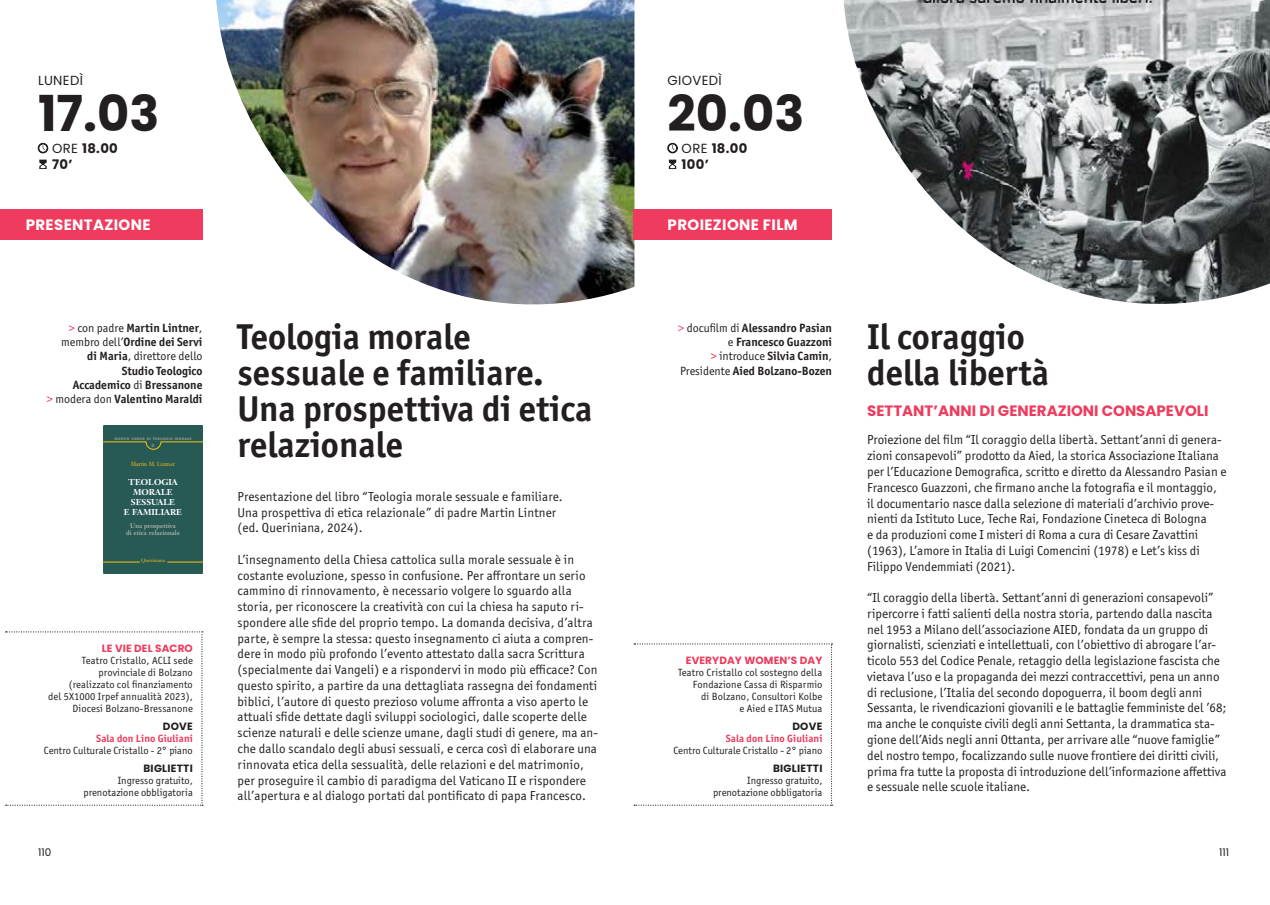
<style>
.page{position:relative;width:1270px;height:905px;background:#fff}
.page>*{position:absolute;margin:0;border:0;box-sizing:border-box;transform-origin:0 0}
.t1{font:700 49.5px "Poppins";color:#231f20}
.t2{font:700 36px/36px "Officina Sans ITC Pro";color:#231f20}
.t3{font:700 15px "Poppins";color:#ee3b5e}
.t4{font:700 15px "Poppins";letter-spacing:.025em;color:#fff}
.t5{font:700 13.2px "Poppins";letter-spacing:.025em;color:#231f20}
.t6{font:13.2px "Poppins";letter-spacing:.025em;color:#231f20}
.t7{font:13.05px/15.8px "Officina Sans ITC Pro";color:#231f20}
.t8{font:700 12px "Officina Sans ITC Pro";color:#231f20}
.t9{font:12px "Officina Sans ITC Pro";color:#231f20}
.t10{font:10.5px "Officina Sans ITC Pro";letter-spacing:.01em;color:#231f20}
.t11{font:700 10.5px "Officina Sans ITC Pro";letter-spacing:.01em;color:#ee3b5e}
.t12{font:700 10.5px "Poppins";letter-spacing:.01em;color:#ee3b5e}
.t13{font:700 10.5px "Poppins";letter-spacing:.025em;color:#231f20}
.t14{font:10.5px "Poppins";color:#231f20}
.t15{font:700 8.4px/10.1px "Janson Text LT Std";color:#fff;text-align:center}
.t16{font:700 6.45px/7.5px "Janson Text LT Std";color:#a9b3a8;text-align:center;scale:.96 1}
.t17{font:5.85px "Janson Text LT Std";letter-spacing:-.01em;color:#fec210;scale:.96 1}
.t18{font:5.1px "Janson Text LT Std";color:#fec210}
.t19{font:800 4.2px "Futura Std";color:#7a8a84}
.t20{font:800 3.3px "Futura Std";letter-spacing:.04em;color:#7a8a84}
.s1{font-weight:400}
.s2{font-weight:400;color:#ee3b5e}
.s3{font-weight:700}
</style>
<div class="page">
<svg style="left:39px;top:159px;width:8px;height:10px"></svg>
<svg style="left:38px;top:143px;width:10px;height:10px"></svg>
<div style="left:0;top:209px;width:202px;height:31px;background:#ee3b5e"></div>
<svg style="left:6px;top:631px;width:197px;height:174px"></svg>
<div style="left:103px;top:425px;width:99px;height:148px;background:#275955"></div>
<svg style="left:103px;top:441px;width:99px;height:8px"></svg>
<hr style="left:167px;top:561px;width:36px;height:1px;background:#fec210">
<hr style="left:103px;top:561px;width:37px;height:1px;background:#fec210">
<img style="left:216px;top:0;width:418px;height:305px">
<svg style="left:669px;top:159px;width:7px;height:10px"></svg>
<svg style="left:667px;top:143px;width:10px;height:10px"></svg>
<div style="left:633px;top:209px;width:199px;height:31px;background:#ee3b5e"></div>
<svg style="left:634px;top:643px;width:198px;height:162px"></svg>
<img style="left:843px;top:0;width:426px;height:304px">
<svg style="left:1262px;top:0;width:8px;height:6px"></svg>
<p class="t6" style="left:38px;top:72px;width:46px">LUNEDÌ</p>
<p class="t1" style="left:38px;top:85px;width:123px">17.03</p>
<p class="t5" style="left:52px;top:140px;width:67px"><span class="s1">ORE</span> 18.00</p>
<p class="t5" style="left:52px;top:157px;width:22px">70’</p>
<p class="t4" style="left:26px;top:216px;width:126px">PRESENTAZIONE</p>
<p class="t8" style="left:69px;top:320px;width:135px"><span class="s2">&gt;</span> <span class="s1">con padre</span> Martin Lintner<span class="s1">,</span></p>
<p class="t8" style="left:61px;top:334px;width:143px"><span class="s1">membro dell’</span>Ordine dei Servi</p>
<p class="t9" style="left:87px;top:349px;width:117px"><span class="s3">di Maria</span>, direttore dello</p>
<p class="t8" style="left:122px;top:363px;width:82px">Studio Teologico</p>
<p class="t8" style="left:73px;top:377px;width:131px">Accademico <span class="s1">di</span> Bressanone</p>
<p class="t8" style="left:47px;top:391px;width:157px"><span class="s2">&gt;</span> <span class="s1">modera don</span> Valentino Maraldi</p>
<p class="t20" style="left:114px;top:436px;width:78px">NUOVO CORSO DI TEOLOGIA MORALE</p>
<p class="t17" style="left:131px;top:460px;width:47px">Martin M. Lintner</p>
<p class="t19" style="left:151px;top:442px;width:5px">3</p>
<p class="t15" style="left:124px;top:477px;width:60px">TEOLOGIA<br>MORALE<br>SESSUALE<br>E FAMILIARE</p>
<p class="t16" style="left:126px;top:521px;width:58px">Una prospettiva<br>di etica relazionale</p>
<p class="t18" style="left:141px;top:557px;width:26px">Queriniana</p>
<p class="t12" style="left:102px;top:642px;width:93px">LE VIE DEL SACRO</p>
<p class="t10" style="left:82px;top:654px;width:112px">Teatro Cristallo, ACLI sede</p>
<p class="t10" style="left:98px;top:666px;width:96px">provinciale di Bolzano</p>
<p class="t10" style="left:69px;top:678px;width:126px">(realizzato col finanziamento</p>
<p class="t10" style="left:48px;top:690px;width:146px">del 5X1000 Irpef annualità 2023),</p>
<p class="t10" style="left:73px;top:702px;width:122px">Diocesi Bolzano-Bressanone</p>
<p class="t13" style="left:163px;top:720px;width:32px">DOVE</p>
<p class="t11" style="left:96px;top:731px;width:98px">Sala don Lino Giuliani</p>
<p class="t10" style="left:44px;top:744px;width:151px">Centro Culturale Cristallo - 2° piano</p>
<p class="t13" style="left:143px;top:762px;width:51px">BIGLIETTI</p>
<p class="t10" style="left:118px;top:774px;width:77px">Ingresso gratuito,</p>
<p class="t10" style="left:83px;top:786px;width:111px">prenotazione obbligatoria</p>
<p class="t2" style="left:238px;top:318px;width:235px">Teologia morale</p>
<p class="t2" style="left:238px;top:354px;width:356px">sessuale e familiare.<br>Una prospettiva di etica relazionale</p>
<p class="t7" style="left:238px;top:488px;width:326px">Presentazione del libro “Teologia morale sessuale e familiare.</p>
<p class="t7" style="left:238px;top:504px;width:320px">Una prospettiva di etica relazionale” di padre Martin Lintner</p>
<p class="t7" style="left:238px;top:520px;width:127px">(ed. Queriniana, 2024).</p>
<p class="t7" style="left:238px;top:551px;width:362px">L’insegnamento della Chiesa cattolica sulla morale sessuale è in costante evoluzione, spesso in confusione. Per affrontare un serio cammino di rinnovamento, è necessario volgere lo sguardo alla storia, per riconoscere la creatività con cui la chiesa ha saputo ri&shy;spondere alle sfide del proprio tempo. La domanda decisiva, d’altra parte, è sempre la stessa: questo insegnamento ci aiuta a compren&shy;dere in modo più profondo l’evento attestato dalla sacra Scrittura (specialmente dai Vangeli) e a rispondervi in modo più efficace? Con questo spirito, a partire da una dettagliata rassegna dei fondamenti biblici, l’autore di questo prezioso volume affronta a viso aperto le attuali sfide dettate dagli sviluppi sociologici, dalle scoperte delle scienze naturali e delle scienze umane, dagli studi di genere, ma an&shy;che dallo scandalo degli abusi sessuali, e cerca così di elaborare una rinnovata etica della sessualità, delle relazioni e del matrimonio, per proseguire il cambio di paradigma del Vaticano II e rispondere all’apertura e al dialogo portati dal pontificato di papa Francesco.</p>
<p class="t6" style="left:667px;top:72px;width:56px">GIOVEDÌ</p>
<p class="t1" style="left:667px;top:85px;width:138px">20.03</p>
<p class="t5" style="left:681px;top:140px;width:67px"><span class="s1">ORE</span> 18.00</p>
<p class="t5" style="left:681px;top:157px;width:29px">100’</p>
<p class="t4" style="left:667px;top:216px;width:132px">PROIEZIONE FILM</p>
<p class="t8" style="left:678px;top:320px;width:155px"><span class="s2">&gt;</span> <span class="s1">docufilm di</span> Alessandro Pasian</p>
<p class="t8" style="left:728px;top:334px;width:106px"><span class="s1">e</span> Francesco Guazzoni</p>
<p class="t8" style="left:711px;top:348px;width:123px"><span class="s2">&gt;</span> <span class="s1">introduce</span> Silvia Camin<span class="s1">,</span></p>
<p class="t8" style="left:680px;top:363px;width:154px"><span class="s1">Presidente</span> Aied Bolzano-Bozen</p>
<p class="t12" style="left:686px;top:654px;width:138px">EVERYDAY WOMEN’S DAY</p>
<p class="t10" style="left:678px;top:666px;width:146px">Teatro Cristallo col sostegno della</p>
<p class="t10" style="left:693px;top:678px;width:131px">Fondazione Cassa di Risparmio</p>
<p class="t10" style="left:701px;top:690px;width:123px">di Bolzano, Consultori Kolbe</p>
<p class="t10" style="left:739px;top:702px;width:84px">e Aied e ITAS Mutua</p>
<p class="t13" style="left:792px;top:720px;width:32px">DOVE</p>
<p class="t11" style="left:725px;top:731px;width:98px">Sala don Lino Giuliani</p>
<p class="t10" style="left:673px;top:744px;width:151px">Centro Culturale Cristallo - 2° piano</p>
<p class="t13" style="left:773px;top:762px;width:51px">BIGLIETTI</p>
<p class="t10" style="left:747px;top:774px;width:77px">Ingresso gratuito,</p>
<p class="t10" style="left:713px;top:786px;width:111px">prenotazione obbligatoria</p>
<p class="t2" style="left:867px;top:318px;width:159px">Il coraggio</p>
<p class="t2" style="left:867px;top:354px;width:183px">della libertà</p>
<p class="t3" style="left:867px;top:402px;width:343px">SETTANT’ANNI DI GENERAZIONI CONSAPEVOLI</p>
<p class="t7" style="left:867px;top:432px;width:361px">Proiezione del film “Il coraggio della libertà. Settant’anni di genera&shy;zioni consapevoli” prodotto da Aied, la storica Associazione Italiana per l’Educazione Demografica, scritto e diretto da Alessandro Pasian e Francesco Guazzoni, che firmano anche la fotografia e il montaggio,</p>
<p class="t7" style="left:867px;top:495px;width:348px">il documentario nasce dalla selezione di materiali d’archivio prove&shy;nienti da Istituto Luce, Teche Rai, Fondazione Cineteca di Bologna e da produzioni come I misteri di Roma a cura di Cesare Zavattini (1963), L’amore in Italia di Luigi Comencini (1978) e Let’s kiss di Filippo Vendemmiati (2021).</p>
<p class="t7" style="left:867px;top:589px;width:354px">“Il coraggio della libertà. Settant’anni di generazioni consapevoli” ripercorre i fatti salienti della nostra storia, partendo dalla nascita nel 1953 a Milano dell’associazione AIED, fondata da un gruppo di giornalisti, scienziati e intellettuali, con l’obiettivo di abrogare l’ar&shy;ticolo 553 del Codice Penale, retaggio della legislazione fascista che vietava l’uso e la propaganda dei mezzi contraccettivi, pena un anno di reclusione, l’Italia del secondo dopoguerra, il boom degli anni</p>
<p class="t7" style="left:867px;top:700px;width:361px">Sessanta, le rivendicazioni giovanili e le battaglie femministe del ’68; ma anche le conquiste civili degli anni Settanta, la drammatica sta&shy;gione dell’Aids negli anni Ottanta, per arrivare alle “nuove famiglie” del nostro tempo, focalizzando sulle nuove frontiere dei diritti civili, prima fra tutte la proposta di introduzione dell’informazione affettiva e sessuale nelle scuole italiane.</p>
<p class="t14" style="left:38px;top:846px;width:15px">110</p>
<p class="t14" style="left:1218px;top:846px;width:12px">111</p>
</div>
